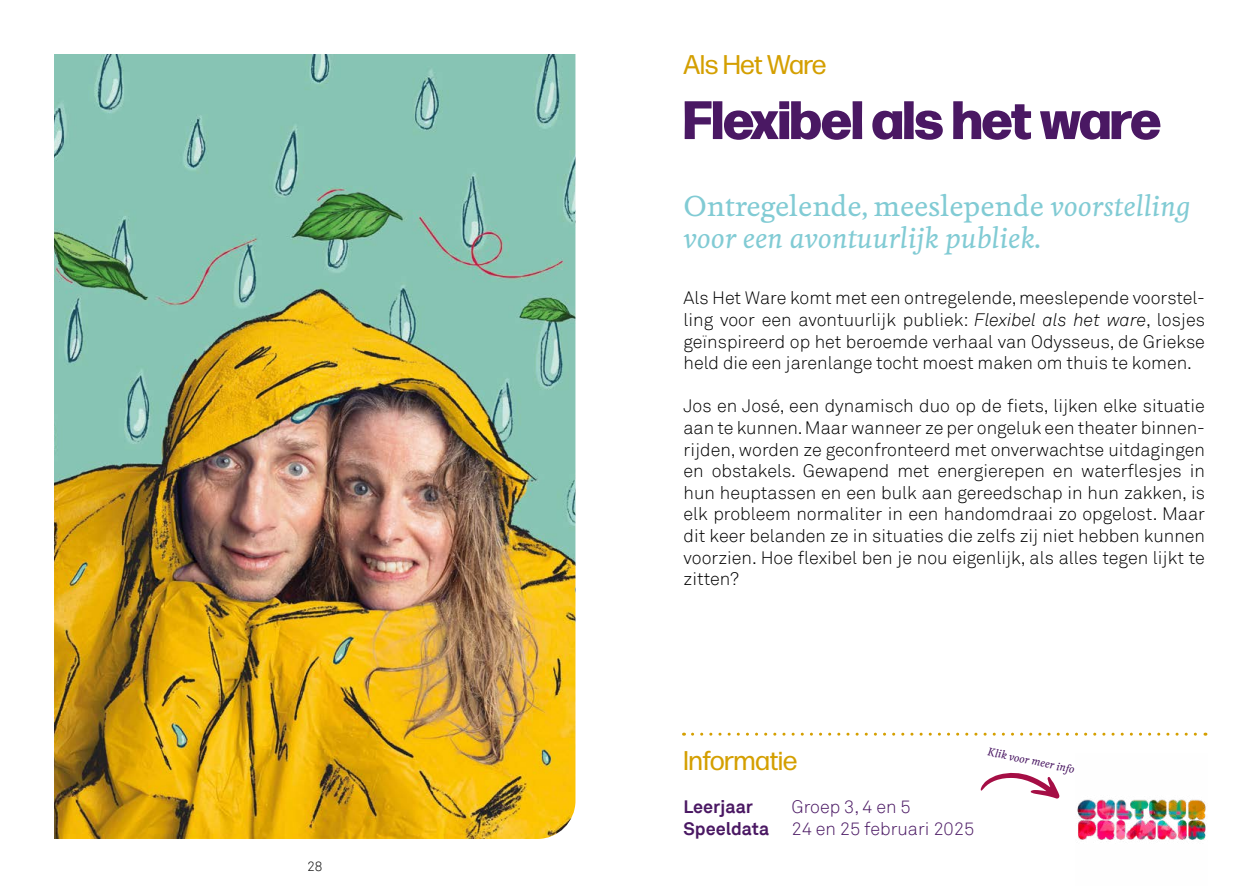
<style>
.page{position:relative;width:1259px;height:893px;background:#fff}
.page>*{position:absolute;margin:0;border:0;box-sizing:border-box;transform-origin:0 0}
.t1{font:800 54px "Forma DJR Banner";color:#4a1863}
.t2{font:italic 500 27px/32.4px "Feijoa";color:#81cbd4}
.t3{font:27px "Forma DJR Deck";color:#d49f00}
.t4{font:300 18px/21.6px "Akkurat";color:#000;text-align:justify}
.t5{font:300 18px/21.6px "Akkurat";color:#4a1863}
.t6{font:700 18px "Akkurat";color:#4a1863}
.t7{font:300 13.5px "Akkurat";color:#000}
.t8{font:italic 500 10.5px "Feijoa";color:#4a1863}
.s1{font-style:normal}
.s2{font-style:italic}
.s3{font-weight:700}
</style>
<div class="page">
<img style="left:54px;top:54px;width:521px;height:785px">
<svg style="left:692px;top:733px;width:514px;height:3px"></svg>
<svg style="left:980px;top:772px;width:79px;height:27px"></svg>
<img style="left:1077px;top:799px;width:129px;height:41px">
<p class="t7" style="left:307px;top:858px;width:17px">28</p>
<h2 class="t3" style="left:683px;top:48px;width:144px">Als Het Ware</h2>
<h1 class="t1" style="left:683px;top:79px;width:479px">Flexibel als het ware</h1>
<h2 class="t2" style="left:683px;top:191px;width:508px"><span class="s1">Ontregelende, meeslepende</span> voorstelling voor een avontuurlijk publiek.</h2>
<p class="t4" style="left:683px;top:288px;width:523px">Als Het Ware komt met een ontregelende, meeslepende voorstel&shy;ling voor een avontuurlijk publiek: <span class="s2">Flexibel als het ware</span>, losjes geïnspireerd op het beroemde verhaal van Odysseus, de Griekse held die een jarenlange tocht moest maken om thuis te komen.</p>
<p class="t4" style="left:683px;top:396px;width:523px">Jos en José, een dynamisch duo op de fiets, lijken elke situatie aan te kunnen. Maar wanneer ze per ongeluk een theater binnen&shy;rijden, worden ze geconfronteerd met onverwachtse uitdagingen en obstakels. Gewapend met energierepen en waterflesjes in hun heuptassen en een bulk aan gereedschap in hun zakken, is elk probleem normaliter in een handomdraai zo opgelost. Maar dit keer belanden ze in situaties die zelfs zij niet hebben kunnen voorzien. Hoe flexibel ben je nou eigenlijk, als alles tegen lijkt te zitten?</p>
<h2 class="t3" style="left:683px;top:744px;width:115px">Informatie</h2>
<p class="t6" style="left:683px;top:795px;width:71px">Leerjaar</p>
<p class="t5" style="left:683px;top:796px;width:292px;text-indent:108px">Groep 3, 4 en 5<br><span class="s3">Speeldata</span> 24 en 25 februari 2025</p>
<p class="t8" style="left:989px;top:745px;width:90px;rotate:12deg">Klik voor meer info</p>
</div>
